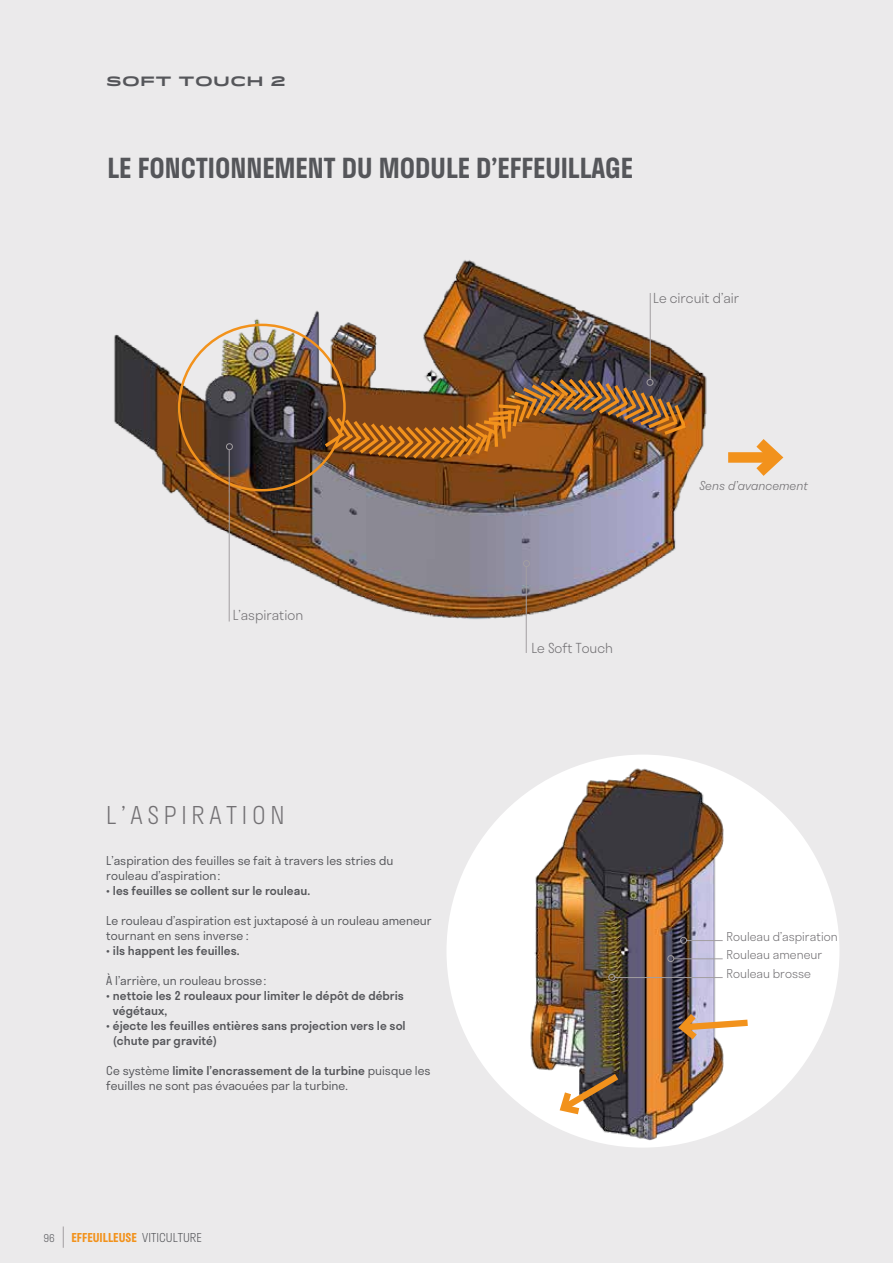
<style>
.page{position:relative;width:893px;height:1263px;background:#ebeaeb}
.page>*{position:absolute;margin:0;border:0;box-sizing:border-box;transform-origin:0 0}
.t1{font:600 27px "Stratos";color:#55565a}
.t2{font:300 24px "Stratos";letter-spacing:.2em;color:#727073}
.t3{font:300 13.5px "Stratos";color:#727073}
.t4{font:700 13.5px "Idlewild";letter-spacing:.025em;color:#55565a}
.t5{font:300 12px/15px "Stratos";color:#55565a}
.t6{font:500 12px/15px "Stratos";color:#55565a}
.t7{font:300 12px/18.5px "Stratos";color:#727073}
.t8{font:600 12px "Stratos";color:#f2921c}
.t9{font:italic 300 12px "Stratos";color:#727073}
.t10{font:300 10.5px "Stratos";color:#55565a}
.s1{font-weight:300}
.s2{font-weight:500}
.s3{font-weight:300;color:#55565a}
</style>
<div class="page">
<svg style="left:63px;top:1226px;width:1px;height:22px"></svg>
<img style="left:114px;top:260px;width:593px;height:361px">
<img style="left:321px;top:375px;width:368px;height:87px">
<div style="left:728px;top:452px;width:48px;height:11px;background:#f2921c"></div>
<svg style="left:745px;top:439px;width:39px;height:37px"></svg>
<hr style="left:229px;top:450px;width:1px;height:171px;background:#a29ea1">
<div style="left:226px;top:443px;width:7px;height:7px;border:1px solid #a29ea1;border-radius:50%"></div>
<div style="left:647px;top:379px;width:6px;height:7px;border:1px solid #a29ea1;border-radius:50%"></div>
<hr style="left:650px;top:293px;width:1px;height:86px;background:#a29ea1">
<hr style="left:526px;top:567px;width:1px;height:86px;background:#a29ea1">
<div style="left:523px;top:560px;width:7px;height:7px;border:1px solid #a29ea1;border-radius:50%"></div>
<div style="left:446px;top:755px;width:393px;height:392px;background:#fff;border-radius:50%"></div>
<img style="left:529px;top:763px;width:196px;height:378px">
<svg style="left:674px;top:1007px;width:74px;height:39px"></svg>
<svg style="left:555px;top:1068px;width:70px;height:51px"></svg>
<hr style="left:687px;top:940px;width:36px;height:1px;background:#a29ea1">
<hr style="left:674px;top:958px;width:49px;height:1px;background:#a29ea1">
<hr style="left:615px;top:977px;width:108px;height:1px;background:#a29ea1">
<div style="left:680px;top:937px;width:7px;height:6px;border:1px solid #a29ea1;border-radius:50%"></div>
<div style="left:668px;top:955px;width:6px;height:7px;border:1px solid #a29ea1;border-radius:50%"></div>
<div style="left:608px;top:974px;width:7px;height:6px;border:1px solid #a29ea1;border-radius:50%"></div>
<p class="t4" style="left:106px;top:71px;width:181px">SOFT TOUCH 2</p>
<h1 class="t1" style="left:108px;top:146px;width:527px">LE FONCTIONNEMENT DU MODULE D’EFFEUILLAGE</h1>
<p class="t3" style="left:653px;top:287px;width:88px">Le circuit d’air</p>
<p class="t3" style="left:233px;top:604px;width:72px">L’aspiration</p>
<h2 class="t2" style="left:106px;top:795px;width:180px">L’ASPIRATION</h2>
<p class="t5" style="left:106px;top:853px;width:289px">L’aspiration des feuilles se fait à travers les stries du rouleau d’aspiration:</p>
<p class="t6" style="left:106px;top:883px;width:205px"><span class="s1">•</span> les feuilles se collent sur le rouleau.</p>
<p class="t5" style="left:106px;top:913px;width:327px">Le rouleau d’aspiration est juxtaposé à un rouleau ameneur tournant en sens inverse :</p>
<p class="t6" style="left:106px;top:943px;width:135px"><span class="s1">•</span> ils happent les feuilles.</p>
<p class="t5" style="left:106px;top:973px;width:161px">À l’arrière, un rouleau brosse:</p>
<p class="t6" style="left:113px;top:988px;width:293px;text-indent:-7px"><span class="s1">•</span> nettoie les 2 rouleaux pour limiter le dépôt de débris végétaux,</p>
<p class="t6" style="left:113px;top:1018px;width:294px;text-indent:-7px"><span class="s1">•</span> éjecte les feuilles entières sans projection vers le sol (chute par gravité)</p>
<p class="t5" style="left:106px;top:1063px;width:326px">Ce système <span class="s2">limite l’encrassement de la turbine</span> puisque les feuilles ne sont pas évacuées par la turbine.</p>
<p class="t10" style="left:43px;top:1229px;width:13px">96</p>
<p class="t8" style="left:71px;top:1227px;width:132px">EFFEUILLEUSE <span class="s3">VITICULTURE</span></p>
<p class="t3" style="left:531px;top:637px;width:83px">Le Soft Touch</p>
<p class="t9" style="left:699px;top:476px;width:110px">Sens d’avancement</p>
<p class="t7" style="left:726px;top:927px;width:113px">Rouleau d’aspiration<br>Rouleau ameneur<br>Rouleau brosse</p>
</div>
